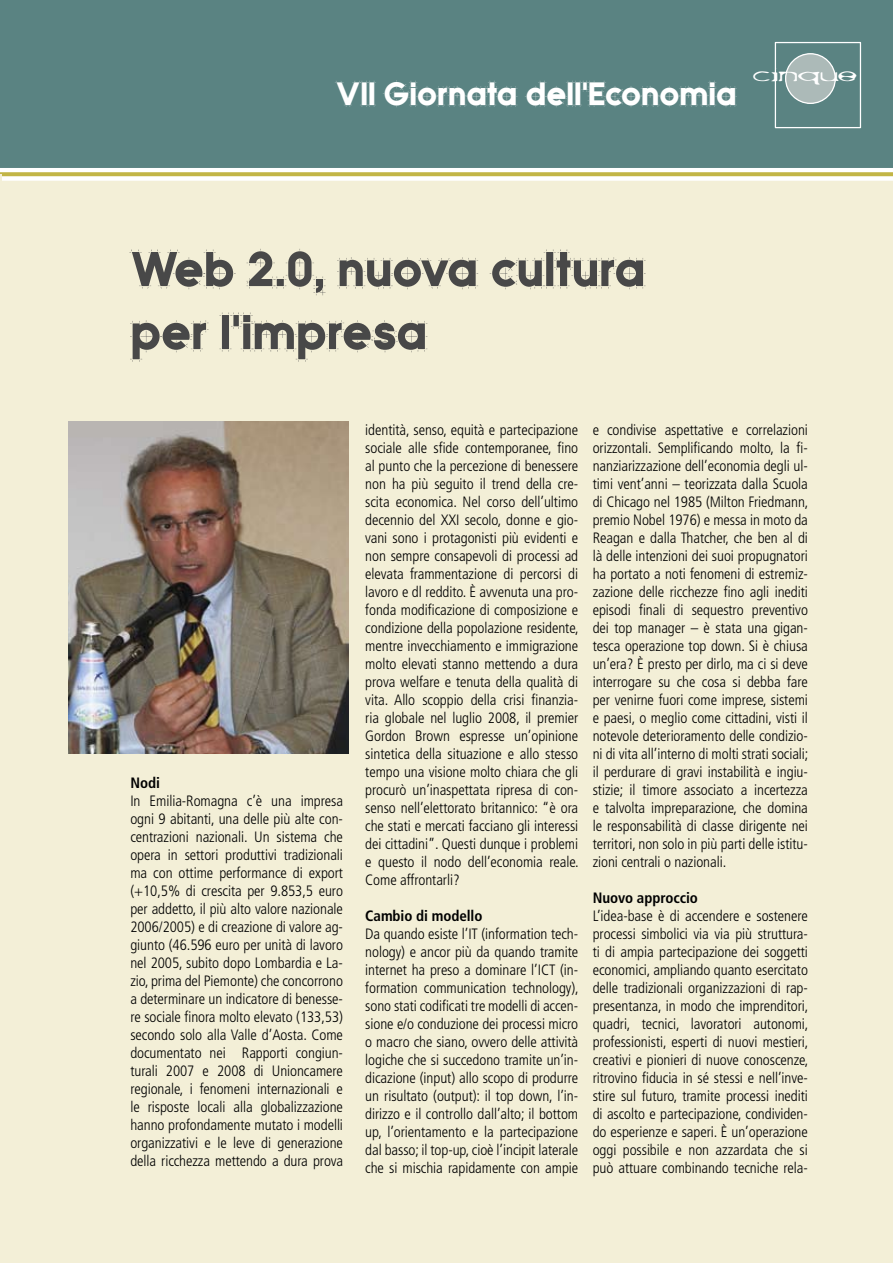
<style>
.page{position:relative;width:893px;height:1263px;background:#fff}
.page>*{position:absolute;margin:0;border:0;box-sizing:border-box;transform-origin:0 0}
.t1{font:54px/63px "Quicksans Accurate ICG Solid";color:#484848}
.t2{font:36px "Quicksans Accurate ICG Solid";color:#fff}
.t3{font:300 condensed 15px/18px "Frutiger LT Std";letter-spacing:-.005em;color:#000;text-align:justify}
.t4{font:700 condensed 15px "Frutiger LT Std";letter-spacing:-.005em;color:#000}
.t5{font:300 expanded 15px "Achilles Blur";color:#fff}
</style>
<div class="page">
<div style="left:0;top:179px;width:893px;height:1084px;background:#f3efd7"></div>
<div style="left:0;top:0;width:893px;height:170px;background:#5a8382"></div>
<hr style="left:0;top:168px;width:893px;height:4px;background:#fff">
<svg style="left:0;top:172px;width:893px;height:4px;fill:#c2b546"></svg>
<div style="left:0;top:176px;width:893px;height:5px;background:#fff"></div>
<div style="left:775px;top:42px;width:86px;height:86px;border:1px solid #fff"></div>
<svg style="left:786px;top:54px;width:49px;height:49px"></svg>
<div style="left:785px;top:53px;width:51px;height:51px;border:1px solid #fff;border-radius:50%"></div>
<hr style="left:0;top:175px;width:2px;height:1088px;background:#f3efd7">
<img style="left:69px;top:422px;width:279px;height:331px">
<h2 class="t2" style="left:336px;top:70px;width:403px">VII Giornata dell'Economia</h2>
<p class="t5" style="left:753px;top:62px;width:105px">CINQUE</p>
<h1 class="t1" style="left:130px;top:234px;width:517px">Web 2.0, nuova cultura per l'impresa</h1>
<p class="t4" style="left:130px;top:773px;width:31px">Nodi</p>
<p class="t3" style="left:130px;top:792px;width:214px">In Emilia-Romagna c’è una impresa ogni 9 abitanti, una delle più alte con&shy;centrazioni nazionali. Un sistema che opera in settori produttivi tradizionali ma con ottime performance di export (+10,5% di crescita per 9.853,5 euro per addetto, il più alto valore nazionale 2006/2005) e di creazione di valore ag&shy;giunto (46.596 euro per unità di lavoro nel 2005, subito dopo Lombardia e La&shy;zio, prima del Piemonte) che concorrono a determinare un indicatore di benesse&shy;re sociale finora molto elevato (133,53) secondo solo alla Valle d’Aosta. Come documentato nei Rapporti congiun&shy;turali 2007 e 2008 di Unioncamere regionale, i fenomeni internazionali e le risposte locali alla globalizzazione hanno profondamente mutato i modelli organizzativi e le leve di generazione della ricchezza mettendo a dura prova</p>
<p class="t3" style="left:365px;top:421px;width:215px">identità, senso, equità e partecipazione sociale alle sfide contemporanee, fino al punto che la percezione di benessere non ha più seguito il trend della cre&shy;scita economica. Nel corso dell’ultimo decennio del XXI secolo, donne e gio&shy;vani sono i protagonisti più evidenti e non sempre consapevoli di processi ad elevata frammentazione di percorsi di lavoro e dl reddito. È avvenuta una pro&shy;fonda modificazione di composizione e condizione della popolazione residente, mentre invecchiamento e immigrazione molto elevati stanno mettendo a dura prova welfare e tenuta della qualità di vita. Allo scoppio della crisi finanzia&shy;ria globale nel luglio 2008, il premier Gordon Brown espresse un’opinione sintetica della situazione e allo stesso tempo una visione molto chiara che gli procurò un’inaspettata ripresa di con&shy;senso nell’elettorato britannico: “è ora che stati e mercati facciano gli interessi dei cittadini”. Questi dunque i problemi e questo il nodo dell’economia reale.<br>Come affrontarli?</p>
<p class="t4" style="left:365px;top:907px;width:119px">Cambio di modello</p>
<p class="t3" style="left:365px;top:925px;width:215px">Da quando esiste l’IT (information tech&shy;nology) e ancor più da quando tramite internet ha preso a dominare l’ICT (in&shy;formation communication technology), sono stati codificati tre modelli di accen&shy;sione e/o conduzione dei processi micro o macro che siano, ovvero delle attività logiche che si succedono tramite un’in&shy;dicazione (input) allo scopo di produrre un risultato (output): il top down, l’in&shy;dirizzo e il controllo dall’alto; il bottom up, l’orientamento e la partecipazione dal basso; il top-up, cioè l’incipit laterale che si mischia rapidamente con ampie</p>
<p class="t3" style="left:593px;top:421px;width:217px">e condivise aspettative e correlazioni orizzontali. Semplificando molto, la fi&shy;nanziarizzazione dell’economia degli ul&shy;timi vent’anni – teorizzata dalla Scuola di Chicago nel 1985 (Milton Friedmann, premio Nobel 1976) e messa in moto da Reagan e dalla Thatcher, che ben al di là delle intenzioni dei suoi propugnatori ha portato a noti fenomeni di estremiz&shy;zazione delle ricchezze fino agli inediti episodi finali di sequestro preventivo dei top manager – è stata una gigan&shy;tesca operazione top down. Si è chiusa un’era? È presto per dirlo, ma ci si deve interrogare su che cosa si debba fare per venirne fuori come imprese, sistemi e paesi, o meglio come cittadini, visti il notevole deterioramento delle condizio&shy;ni di vita all’interno di molti strati sociali; il perdurare di gravi instabilità e ingiu&shy;stizie; il timore associato a incertezza e talvolta impreparazione, che domina le responsabilità di classe dirigente nei territori, non solo in più parti delle istitu&shy;zioni centrali o nazionali.</p>
<p class="t4" style="left:593px;top:889px;width:107px">Nuovo approccio</p>
<p class="t3" style="left:593px;top:907px;width:217px">L’idea-base è di accendere e sostenere processi simbolici via via più struttura&shy;ti di ampia partecipazione dei soggetti economici, ampliando quanto esercitato delle tradizionali organizzazioni di rap&shy;presentanza, in modo che imprenditori, quadri, tecnici, lavoratori autonomi, professionisti, esperti di nuovi mestieri, creativi e pionieri di nuove conoscenze, ritrovino fiducia in sé stessi e nell’inve&shy;stire sul futuro, tramite processi inediti di ascolto e partecipazione, condividen&shy;do esperienze e saperi. È un’operazione oggi possibile e non azzardata che si può attuare combinando tecniche rela-</p>
</div>
